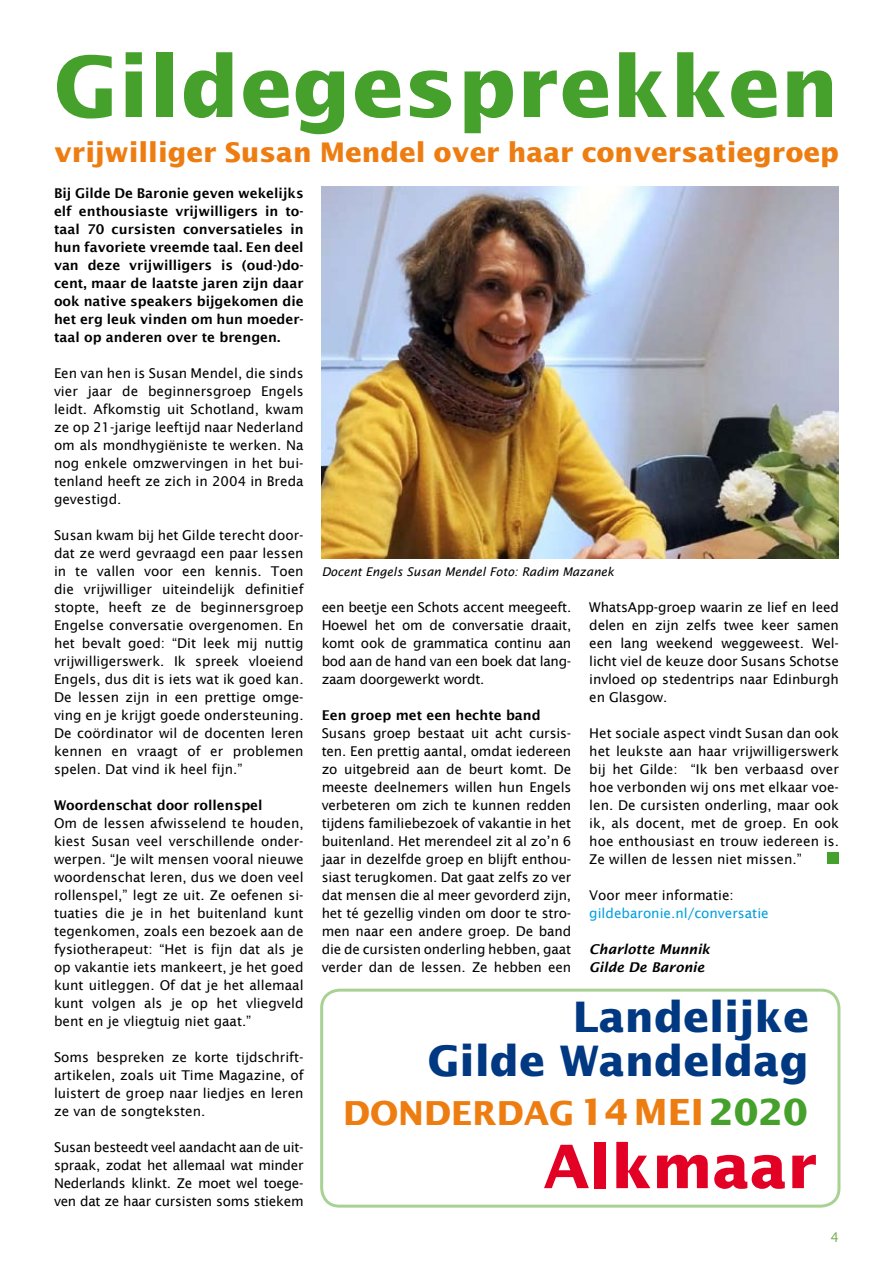
<style>
.page{position:relative;width:893px;height:1263px;background:#fff}
.page>*{position:absolute;margin:0;border:0;box-sizing:border-box;transform-origin:0 0}
.t1{font:700 84px "Lucida Sans";letter-spacing:.01em;color:#45a12b}
.t2{font:700 60px "Lucida Sans";color:#e20025}
.t3{font:700 42px/43.5px "Lucida Sans";color:#003882;text-align:right}
.t4{font:700 33px "Lucida Sans";color:#ee7d11}
.t5{font:700 27px "Lucida Sans";color:#ee7d11}
.t6{font:13.5px/18px "Lucida Sans";color:#000;text-align:justify}
.t7{font:600 13.5px/18px "Lucida Sans";color:#000;text-align:justify}
.t8{font:italic 600 13.5px/18px "Lucida Sans";color:#000}
.t9{font:13.5px "Lucida Sans";color:#009ee0}
.t10{font:italic 12px "Lucida Sans";color:#000}
.s1{font-size:36px}
.s2{font-size:36px;color:#45a12b}
</style>
<div class="page">
<img style="left:322px;top:186px;width:517px;height:372px">
<div style="left:320px;top:989px;width:520px;height:219px;border:3px solid #50a629;border-radius:18px"></div>
<div style="left:827px;top:852px;width:12px;height:12px;background:#45a12b"></div>
<h1 class="t1" style="left:54px;top:39px;width:786px">Gildegesprekken</h1>
<h3 class="t5" style="left:54px;top:137px;width:786px">vrijwilliger Susan Mendel over haar conversatiegroep</h3>
<p class="t7" style="left:54px;top:184px;width:251px">Bij Gilde De Baronie geven wekelijks elf enthousiaste vrijwilligers in to&shy;taal 70 cursisten conversatieles in hun favoriete vreemde taal. Een deel van deze vrijwilligers is (oud-)do&shy;cent, maar de laatste jaren zijn daar ook native speakers bijgekomen die het erg leuk vinden om hun moeder&shy;taal op anderen over te brengen.</p>
<p class="t6" style="left:54px;top:364px;width:251px">Een van hen is Susan Mendel, die sinds vier jaar de beginnersgroep Engels leidt. Afkomstig uit Schotland, kwam ze op 21 -jarige leeftijd naar Nederland om als mondhygiëniste te werken. Na nog enkele omzwervingen in het bui&shy;tenland heeft ze zich in 2 004 in Breda gevestigd.</p>
<p class="t6" style="left:54px;top:526px;width:251px">Susan kwam bij het Gilde terecht door&shy;dat ze werd gevraagd een paar lessen in te vallen voor een kennis. Toen die vrijwilliger uiteindelijk definitief stopte, heeft ze de beginnersgroep Engelse conversatie overgenomen. En het bevalt goed: “Dit leek mij nuttig vrijwilligerswerk. Ik spreek vloeiend Engels, dus dit is iets wat ik goed kan.<br>De lessen zijn in een prettige omge&shy;ving en je krijgt goede ondersteuning.<br>De coördinator wil de docenten leren kennen en vraagt of er problemen spelen. Dat vind ik heel fijn.”</p>
<p class="t7" style="left:54px;top:796px;width:210px">Woordenschat door rollenspel</p>
<p class="t6" style="left:54px;top:814px;width:251px">Om de lessen afwisselend te houden, kiest Susan veel verschillende onder&shy;werpen. “Je wilt mensen vooral nieuwe woordenschat leren, dus we doen veel rollenspel,” legt ze uit. Ze oefenen si&shy;tuaties die je in het buitenland kunt tegenkomen, zoals een bezoek aan de fysiotherapeut: “Het is fijn dat als je op vakantie iets mankeert, je het goed kunt uitleggen. Of dat je het allemaal kunt volgen als je op het vliegveld bent en je vliegtuig niet gaat.”</p>
<p class="t6" style="left:54px;top:1048px;width:251px">Soms bespreken ze korte tijdschrift&shy;artikelen, zoals uit Time Magazine, of luistert de groep naar liedjes en leren ze van de songteksten.</p>
<p class="t6" style="left:54px;top:1138px;width:251px">Susan besteedt veel aandacht aan de uit&shy;spraak, zodat het allemaal wat minder Nederlands klinkt. Ze moet wel toege&shy;ven dat ze haar cursisten soms stiekem</p>
<p class="t10" style="left:322px;top:565px;width:294px">Docent Engels Susan Mendel Foto: Radim Mazanek</p>
<p class="t6" style="left:322px;top:598px;width:251px">een beetje een Schots accent meegeeft.<br>Hoewel het om de conversatie draait, komt ook de grammatica continu aan bod aan de hand van een boek dat lang&shy;zaam doorgewerkt wordt.</p>
<p class="t7" style="left:322px;top:706px;width:221px">Een groep met een hechte band</p>
<p class="t6" style="left:322px;top:724px;width:251px">Susans groep bestaat uit acht cursis&shy;ten. Een prettig aantal, omdat iedereen zo uitgebreid aan de beurt komt. De meeste deelnemers willen hun Engels verbeteren om zich te kunnen redden tijdens familiebezoek of vakantie in het buitenland. Het merendeel zit al zo’n 6 jaar in dezelfde groep en blijft enthou&shy;siast terugkomen. Dat gaat zelfs zo ver dat mensen die al meer gevorderd zijn, het té gezellig vinden om door te stro&shy;men naar een andere groep. De band die de cursisten onderling hebben, gaat verder dan de lessen. Ze hebben een</p>
<p class="t6" style="left:589px;top:598px;width:251px">WhatsApp-groep waarin ze lief en leed delen en zijn zelfs twee keer samen een lang weekend weggeweest. Wel&shy;licht viel de keuze door Susans Schotse invloed op stedentrips naar Edinburgh en Glasgow.</p>
<p class="t6" style="left:589px;top:724px;width:251px">Het sociale aspect vindt Susan dan ook het leukste aan haar vrijwilligerswerk bij het Gilde: “Ik ben verbaasd over hoe verbonden wij ons met elkaar voe&shy;len. De cursisten onderling, maar ook ik, als docent, met de groep. En ook hoe enthousiast en trouw iedereen is.<br>Ze willen de lessen niet missen.”</p>
<p class="t6" style="left:589px;top:886px;width:146px">Voor meer informatie:</p>
<p class="t9" style="left:589px;top:905px;width:181px">gildebaronie.nl/conversatie</p>
<p class="t8" style="left:589px;top:940px;width:122px">Charlotte Munnik<br>Gilde De Baronie</p>
<h3 class="t3" style="left:428px;top:996px;width:383px">Landelijke<br>Gilde Wandeldag</h3>
<h3 class="t4" style="left:343px;top:1095px;width:466px">DONDERDAG <span class="s1">14 MEI</span><span class="s2">2020</span></h3>
<h2 class="t2" style="left:543px;top:1133px;width:276px">Alkmaar</h2>
</div>
